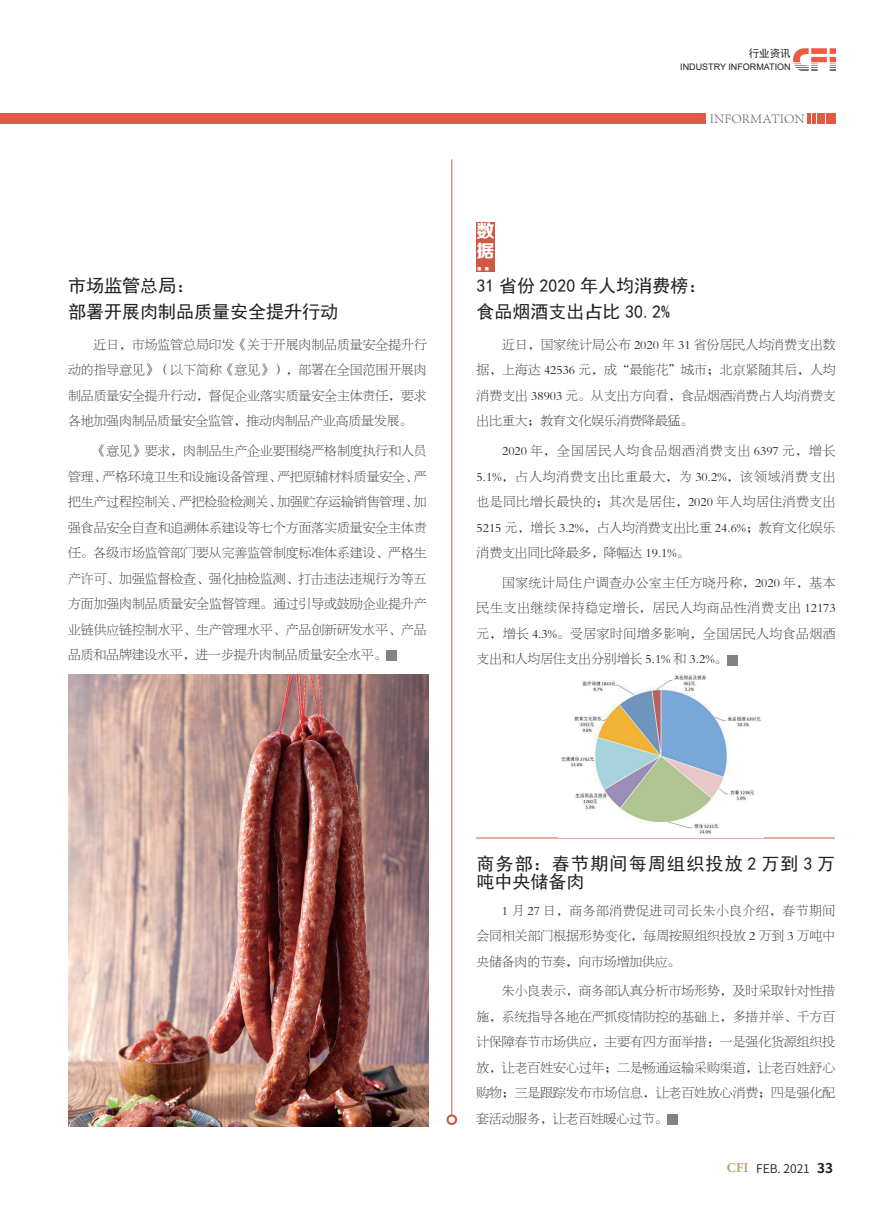
<style>
.page{position:relative;width:893px;height:1212px;background:#fff}
.page>*{position:absolute;margin:0;border:0;box-sizing:border-box;transform-origin:0 0}
.t1{font:18px/26.5px "Sim Hei";color:#231f20}
.t2{font:18px/18px "Sim Hei";letter-spacing:.065em;color:#231f20}
.t3{font:18px/19.8px "FZZDHJW GB1 0";color:#fff}
.t4{font:300 13.5px "Adobe Song Std";color:#57585a}
.t5{font:12.75px/25.5px "FZBSK GBK1 0";letter-spacing:.005em;color:#231f20;text-align:justify}
.t6{font:12px "Source Han Sans CN";color:#231f20}
.t7{font:10.5px "Sim Hei";color:#231f20}
.t8{font:9px "Arial";color:#231f20}
.s1{font-family:"Minion Pro";font-weight:700;font-size:13.5px;color:#b8a66f}
.s2{font-weight:700;font-size:13.5px}
</style>
<div class="page">
<img style="left:794px;top:49px;width:42px;height:21px">
<div style="left:0;top:114px;width:706px;height:10px;background:#df5944"></div>
<div style="left:826px;top:114px;width:10px;height:10px;background:#df5944"></div>
<svg style="left:817px;top:114px;width:8px;height:10px"></svg>
<hr style="left:812px;top:114px;width:4px;height:10px;background:#df5944">
<svg style="left:808px;top:114px;width:3px;height:10px"></svg>
<hr style="left:452px;top:159px;width:1px;height:956px;background:#d15743">
<div style="left:446px;top:1114px;width:11px;height:11px;border:2px solid #d15743;border-radius:50%"></div>
<hr style="left:476px;top:838px;width:359px;height:1px;background:#d15743">
<div style="left:477px;top:222px;width:18px;height:50px;background:#d15743"></div>
<div style="left:387px;top:651px;width:10px;height:10px;background:#808285"></div>
<div style="left:727px;top:655px;width:10px;height:10px;background:#808285"></div>
<img style="left:68px;top:675px;width:360px;height:452px">
<div style="left:668px;top:1114px;width:10px;height:11px;background:#808285"></div>
<img style="left:561px;top:675px;width:200px;height:160px">
<h1 class="t1" style="left:68px;top:272px;width:272px">市场监管总局：<br>部署开展肉制品质量安全提升行动</h1>
<p class="t5" style="left:68px;top:332px;width:360px;text-indent:26px">近日，市场监管总局印发《关于开展肉制品质量安全提升行动的指导意见》（以下简称《意见》），部署在全国范围开展肉制品质量安全提升行动，督促企业落实质量安全主体责任，要求各地加强肉制品质量安全监管，推动肉制品产业高质量发展。</p>
<p class="t5" style="left:68px;top:438px;width:360px;text-indent:26px">《意见》要求，肉制品生产企业要围绕严格制度执行和人员管理、严格环境卫生和设施设备管理、严把原辅材料质量安全、严把生产过程控制关、严把检验检测关、加强贮存运输销售管理、加强食品安全自查和追溯体系建设等七个方面落实质量安全主体责任。各级市场监管部门要从完善监管制度标准体系建设、严格生产许可、加强监督检查、强化抽检监测、打击违法违规行为等五方面加强肉制品质量安全监督管理。通过引导或鼓励企业提升产业链供应链控制水平、生产管理水平、产品创新研发水平、产品品质和品牌建设水平，进一步提升肉制品质量安全水平。</p>
<p class="t7" style="left:749px;top:48px;width:43px">行业资讯</p>
<p class="t8" style="left:680px;top:60px;width:112px">INDUSTRY INFORMATION</p>
<h1 class="t3" style="left:477px;top:222px;width:19px">数据</h1>
<h1 class="t3" style="left:494px;top:266px;width:7px;rotate:90deg">:</h1>
<p class="t4" style="left:710px;top:111px;width:96px">INFORMATION</p>
<h1 class="t1" style="left:477px;top:272px;width:231px">31 省份 2020 年人均消费榜：食品烟酒支出占比 30.2%</h1>
<p class="t5" style="left:477px;top:332px;width:361px;text-indent:26px">近日，国家统计局公布 2020 年 31 省份居民人均消费支出数据，上海达 42536 元，成“最能花”城市；北京紧随其后，人均消费支出 38903 元。从支出方向看，食品烟酒消费占人均消费支出比重大；教育文化娱乐消费降最猛。</p>
<p class="t5" style="left:477px;top:438px;width:361px;text-indent:26px">2020 年，全国居民人均食品烟酒消费支出 6397 元，增长5.1%，占人均消费支出比重最大，为 30.2%，该领域消费支出也是同比增长最快的；其次是居住，2020 年人均居住消费支出5215 元，增长 3.2%，占人均消费支出比重 24.6%；教育文化娱乐消费支出同比降最多，降幅达 19.1%。</p>
<p class="t5" style="left:477px;top:570px;width:361px;text-indent:26px">国家统计局住户调查办公室主任方晓丹称，2020 年，基本民生支出继续保持稳定增长，居民人均商品性消费支出 12173元，增长 4.3%。受居家时间增多影响，全国居民人均食品烟酒支出和人均居住支出分别增长 5.1% 和 3.2%。</p>
<h1 class="t2" style="left:476px;top:855px;width:360px">商务部：春节期间每周组织投放 2 万到 3 万吨中央储备肉</h1>
<p class="t5" style="left:476px;top:898px;width:361px;text-indent:26px">1 月 27 日，商务部消费促进司司长朱小良介绍，春节期间会同相关部门根据形势变化，每周按照组织投放 2 万到 3 万吨中央储备肉的节奏，向市场增加供应。</p>
<p class="t5" style="left:476px;top:978px;width:361px;text-indent:26px">朱小良表示，商务部认真分析市场形势，及时采取针对性措施，系统指导各地在严抓疫情防控的基础上，多措并举、千方百计保障春节市场供应，主要有四方面举措：一是强化货源组织投放，让老百姓安心过年；二是畅通运输采购渠道，让老百姓舒心购物；三是跟踪发布市场信息，让老百姓放心消费；四是强化配套活动服务，让老百姓暖心过节。</p>
<p class="t6" style="left:727px;top:1161px;width:108px"><span class="s1">CFI</span> FEB. 2021 <span class="s2">33</span></p>
</div>
